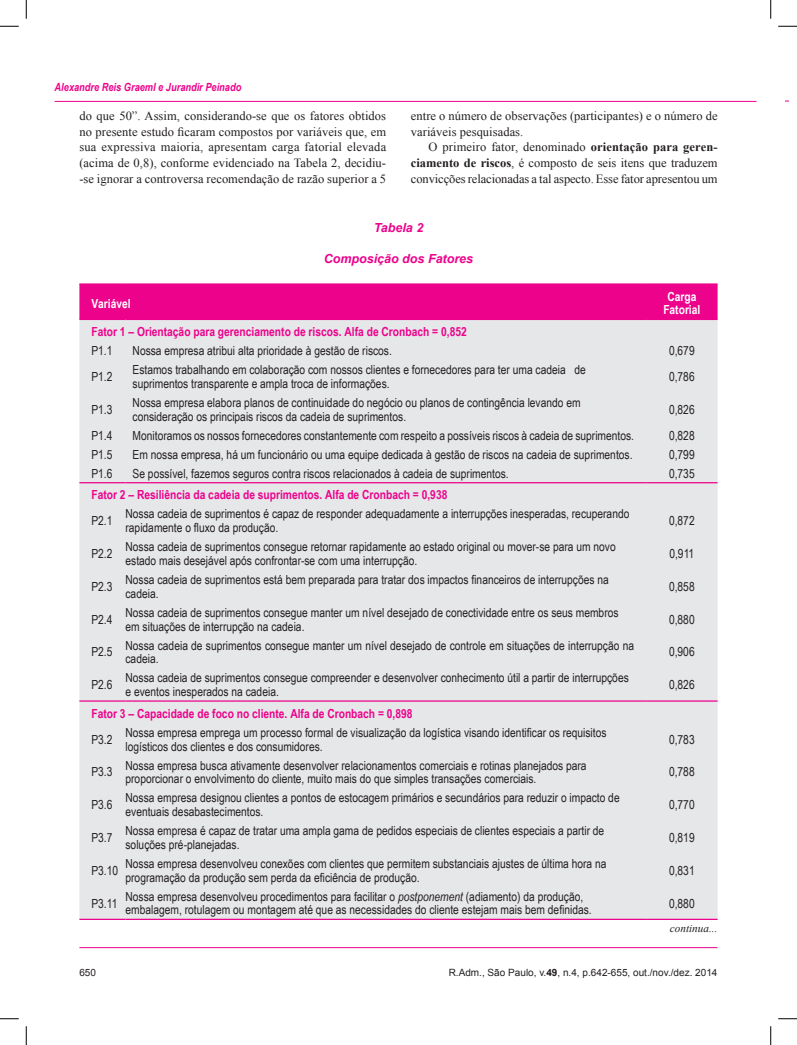
<style>
.page{position:relative;width:797px;height:1045px;background:#fff}
.page>*{position:absolute;margin:0;border:0;box-sizing:border-box;transform-origin:0 0}
.t1{font:12.5px/13.8px "Arial Narrow";color:#231f20}
.t2{font:12.5px/15.6px "Times New Roman";letter-spacing:.005em;color:#231f20;text-align:justify}
.t3{font:700 12.5px "Arial Narrow";color:#ed028c}
.t4{font:italic 700 12.5px "Arial";color:#ed028c}
.t5{font:700 12.5px/13.8px "Arial Narrow";color:#fff;text-align:center}
.t6{font:italic 700 11.25px "Arial Narrow";color:#ed028c}
.t7{font:italic 11.25px "Times New Roman";color:#231f20}
.t8{font:10px "Arial";color:#231f20}
.s1{font-weight:700}
.s2{font-style:italic}
</style>
<div class="page">
<hr style="left:79px;top:947px;width:638px;height:1px;background:#ed028c">
<hr style="left:55px;top:101px;width:701px;height:1px;background:#ed028c">
<div style="left:79px;top:285px;width:638px;height:34px;background:#ed028c"></div>
<div style="left:79px;top:320px;width:638px;height:598px;background:#e6e7e9"></div>
<hr style="left:79px;top:283px;width:46px;height:2px;background:#ed028c">
<hr style="left:125px;top:283px;width:521px;height:2px;background:#ed028c">
<hr style="left:646px;top:283px;width:71px;height:2px;background:#ed028c">
<hr style="left:79px;top:319px;width:46px;height:1px;background:#ed028c">
<hr style="left:125px;top:319px;width:521px;height:1px;background:#ed028c">
<hr style="left:646px;top:319px;width:71px;height:1px;background:#ed028c">
<hr style="left:79px;top:482px;width:46px;height:1px;background:#ed028c">
<hr style="left:125px;top:482px;width:521px;height:1px;background:#ed028c">
<hr style="left:646px;top:482px;width:71px;height:1px;background:#ed028c">
<hr style="left:79px;top:700px;width:46px;height:1px;background:#ed028c">
<hr style="left:125px;top:700px;width:521px;height:1px;background:#ed028c">
<hr style="left:646px;top:700px;width:71px;height:1px;background:#ed028c">
<hr style="left:79px;top:918px;width:46px;height:2px;background:#ed028c">
<hr style="left:125px;top:918px;width:521px;height:2px;background:#ed028c">
<hr style="left:646px;top:918px;width:71px;height:2px;background:#ed028c">
<svg style="left:0;top:25px;width:19px;height:2px"></svg>
<svg style="left:778px;top:25px;width:19px;height:2px"></svg>
<svg style="left:0;top:1018px;width:19px;height:1px"></svg>
<svg style="left:778px;top:1018px;width:19px;height:1px"></svg>
<svg style="left:25px;top:0;width:2px;height:19px"></svg>
<svg style="left:25px;top:1026px;width:2px;height:19px"></svg>
<svg style="left:770px;top:0;width:1px;height:19px"></svg>
<svg style="left:770px;top:1026px;width:1px;height:19px"></svg>
<p class="t6" style="left:55px;top:79px;width:188px">Alexandre Reis Graeml e Jurandir Peinado</p>
<p class="t2" style="left:79px;top:108px;width:308px">do que 50”. Assim, considerando-se que os fatores obtidos no presente estudo ficaram compostos por variáveis que, em sua expressiva maioria, apresentam carga fatorial elevada (acima de 0,8), conforme evidenciado na Tabela 2, decidiu--se ignorar a controversa recomendação de razão superior a 5</p>
<p class="t2" style="left:411px;top:108px;width:308px">entre o número de observações (participantes) e o número de variáveis pesquisadas.</p>
<p class="t2" style="left:411px;top:139px;width:308px;text-indent:18px">O primeiro fator, denominado <span class="s1">orientação para geren&shy;ciamento de riscos</span>, é composto de seis itens que traduzem convicções relacionadas a tal aspecto. Esse fator apresentou um</p>
<p class="t4" style="left:374px;top:220px;width:51px">Tabela 2</p>
<p class="t4" style="left:324px;top:251px;width:151px">Composição dos Fatores</p>
<p class="t5" style="left:91px;top:296px;width:41px">Variável</p>
<p class="t5" style="left:663px;top:289px;width:39px">Carga<br>Fatorial</p>
<p class="t3" style="left:91px;top:322px;width:377px">Fator 1 – Orientação para gerenciamento de riscos. Alfa de Cronbach = 0,852</p>
<p class="t1" style="left:91px;top:343px;width:23px">P1.1</p>
<p class="t1" style="left:133px;top:343px;width:261px">Nossa empresa atribui alta prioridade à gestão de riscos.</p>
<p class="t1" style="left:669px;top:343px;width:27px">0,679</p>
<p class="t1" style="left:91px;top:369px;width:23px">P1.2</p>
<p class="t1" style="left:133px;top:362px;width:454px">Estamos trabalhando em colaboração com nossos clientes e fornecedores para ter uma cadeia de suprimentos transparente e ampla troca de informações.</p>
<p class="t1" style="left:669px;top:369px;width:27px">0,786</p>
<p class="t1" style="left:91px;top:402px;width:23px">P1.3</p>
<p class="t1" style="left:133px;top:395px;width:449px">Nossa empresa elabora planos de continuidade do negócio ou planos de contingência levando em consideração os principais riscos da cadeia de suprimentos.</p>
<p class="t1" style="left:669px;top:402px;width:27px">0,826</p>
<p class="t1" style="left:91px;top:428px;width:23px">P1.4</p>
<p class="t1" style="left:133px;top:428px;width:503px">Monitoramos os nossos fornecedores constantemente com respeito a possíveis riscos à cadeia de suprimentos.</p>
<p class="t1" style="left:669px;top:428px;width:27px">0,828</p>
<p class="t1" style="left:91px;top:447px;width:23px">P1.5</p>
<p class="t1" style="left:133px;top:447px;width:501px">Em nossa empresa, há um funcionário ou uma equipe dedicada à gestão de riscos na cadeia de suprimentos.</p>
<p class="t1" style="left:669px;top:447px;width:27px">0,799</p>
<p class="t1" style="left:91px;top:466px;width:23px">P1.6</p>
<p class="t1" style="left:133px;top:466px;width:378px">Se possível, fazemos seguros contra riscos relacionados à cadeia de suprimentos.</p>
<p class="t1" style="left:669px;top:466px;width:27px">0,735</p>
<p class="t3" style="left:91px;top:485px;width:357px">Fator 2 – Resiliência da cadeia de suprimentos. Alfa de Cronbach = 0,938</p>
<p class="t1" style="left:91px;top:513px;width:23px">P2.1</p>
<p class="t1" style="left:125px;top:507px;width:505px">Nossa cadeia de suprimentos é capaz de responder adequadamente a interrupções inesperadas, recuperando rapidamente o fluxo da produção.</p>
<p class="t1" style="left:669px;top:513px;width:27px">0,872</p>
<p class="t1" style="left:91px;top:546px;width:23px">P2.2</p>
<p class="t1" style="left:125px;top:539px;width:491px">Nossa cadeia de suprimentos consegue retornar rapidamente ao estado original ou mover-se para um novo estado mais desejável após confrontar-se com uma interrupção.</p>
<p class="t1" style="left:669px;top:546px;width:26px">0,911</p>
<p class="t1" style="left:91px;top:579px;width:23px">P2.3</p>
<p class="t1" style="left:125px;top:572px;width:485px">Nossa cadeia de suprimentos está bem preparada para tratar dos impactos financeiros de interrupções na cadeia.</p>
<p class="t1" style="left:669px;top:579px;width:27px">0,858</p>
<p class="t1" style="left:91px;top:612px;width:23px">P2.4</p>
<p class="t1" style="left:125px;top:605px;width:494px">Nossa cadeia de suprimentos consegue manter um nível desejado de conectividade entre os seus membros em situações de interrupção na cadeia.</p>
<p class="t1" style="left:669px;top:612px;width:27px">0,880</p>
<p class="t1" style="left:91px;top:644px;width:23px">P2.5</p>
<p class="t1" style="left:125px;top:638px;width:510px">Nossa cadeia de suprimentos consegue manter um nível desejado de controle em situações de interrupção na cadeia.</p>
<p class="t1" style="left:669px;top:644px;width:27px">0,906</p>
<p class="t1" style="left:91px;top:677px;width:23px">P2.6</p>
<p class="t1" style="left:125px;top:670px;width:505px">Nossa cadeia de suprimentos consegue compreender e desenvolver conhecimento útil a partir de interrupções e eventos inesperados na cadeia.</p>
<p class="t1" style="left:669px;top:677px;width:27px">0,826</p>
<p class="t3" style="left:91px;top:704px;width:323px">Fator 3 – Capacidade de foco no cliente. Alfa de Cronbach = 0,898</p>
<p class="t1" style="left:91px;top:732px;width:23px">P3.2</p>
<p class="t1" style="left:125px;top:725px;width:482px">Nossa empresa emprega um processo formal de visualização da logística visando identificar os requisitos logísticos dos clientes e dos consumidores.</p>
<p class="t1" style="left:669px;top:732px;width:27px">0,783</p>
<p class="t1" style="left:91px;top:764px;width:23px">P3.3</p>
<p class="t1" style="left:125px;top:758px;width:462px">Nossa empresa busca ativamente desenvolver relacionamentos comerciais e rotinas planejados para proporcionar o envolvimento do cliente, muito mais do que simples transações comerciais.</p>
<p class="t1" style="left:669px;top:764px;width:27px">0,788</p>
<p class="t1" style="left:91px;top:797px;width:23px">P3.6</p>
<p class="t1" style="left:125px;top:790px;width:495px">Nossa empresa designou clientes a pontos de estocagem primários e secundários para reduzir o impacto de eventuais desabastecimentos.</p>
<p class="t1" style="left:669px;top:797px;width:27px">0,770</p>
<p class="t1" style="left:91px;top:830px;width:23px">P3.7</p>
<p class="t1" style="left:125px;top:823px;width:480px">Nossa empresa é capaz de tratar uma ampla gama de pedidos especiais de clientes especiais a partir de soluções pré-planejadas.</p>
<p class="t1" style="left:669px;top:830px;width:27px">0,819</p>
<p class="t1" style="left:91px;top:863px;width:28px">P3.10</p>
<p class="t1" style="left:125px;top:856px;width:482px">Nossa empresa desenvolveu conexões com clientes que permitem substanciais ajustes de última hora na programação da produção sem perda da eficiência de produção.</p>
<p class="t1" style="left:669px;top:863px;width:27px">0,831</p>
<p class="t1" style="left:91px;top:896px;width:28px">P3.11</p>
<p class="t1" style="left:125px;top:889px;width:468px">Nossa empresa desenvolveu procedimentos para facilitar o <span class="s2">postponement</span> (adiamento) da produção, embalagem, rotulagem ou montagem até que as necessidades do cliente estejam mais bem definidas.</p>
<p class="t1" style="left:669px;top:896px;width:27px">0,880</p>
<p class="t7" style="left:669px;top:921px;width:49px">continua...</p>
<p class="t8" style="left:79px;top:967px;width:18px">650</p>
<p class="t8" style="left:448px;top:967px;width:270px">R.Adm., São Paulo, v.<span class="s1">49</span>, n.4, p.642-655, out./nov./dez. 2014</p>
</div>
